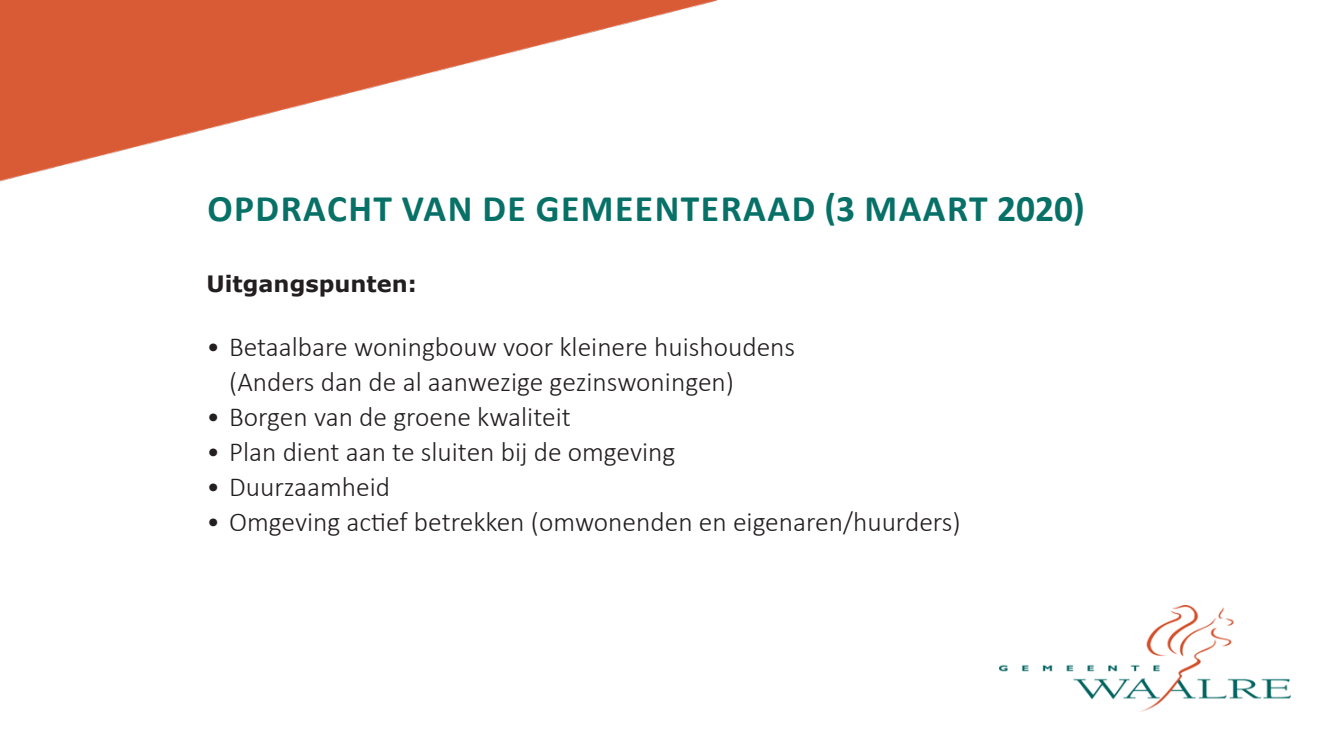
<style>
.page{position:relative;width:1322px;height:745px;background:#fff}
.page>*{position:absolute;margin:0;border:0;box-sizing:border-box;transform-origin:0 0}
.t1{font:700 37.5px "Calibri";letter-spacing:.04em;color:#077167}
.t2{font:300 27.5px/35px "Calibri";color:#231f20}
.t3{font:700 22.5px "Verdana";color:#231f20}
</style>
<div class="page">
<img style="left:0;top:0;width:718px;height:182px">
<img style="left:999px;top:605px;width:291px;height:105px">
<p class="t1" style="left:207px;top:182px;width:879px">OPDRACHT VAN DE GEMEENTERAAD (3 MAART 2020)</p>
<p class="t3" style="left:207px;top:268px;width:212px">Uitgangspunten:</p>
<p class="t2" style="left:229px;top:329px;width:567px;text-indent:-22px">• Betaalbare woningbouw voor kleinere huishoudens (Anders dan de al aanwezige gezinswoningen)</p>
<p class="t2" style="left:207px;top:399px;width:366px">• Borgen van de groene kwaliteit</p>
<p class="t2" style="left:207px;top:434px;width:470px">• Plan dient aan te sluiten bij de omgeving</p>
<p class="t2" style="left:207px;top:469px;width:185px">• Duurzaamheid</p>
<p class="t2" style="left:207px;top:504px;width:755px">• Omgeving actief betrekken (omwonenden en eigenaren/huurders)</p>
</div>
